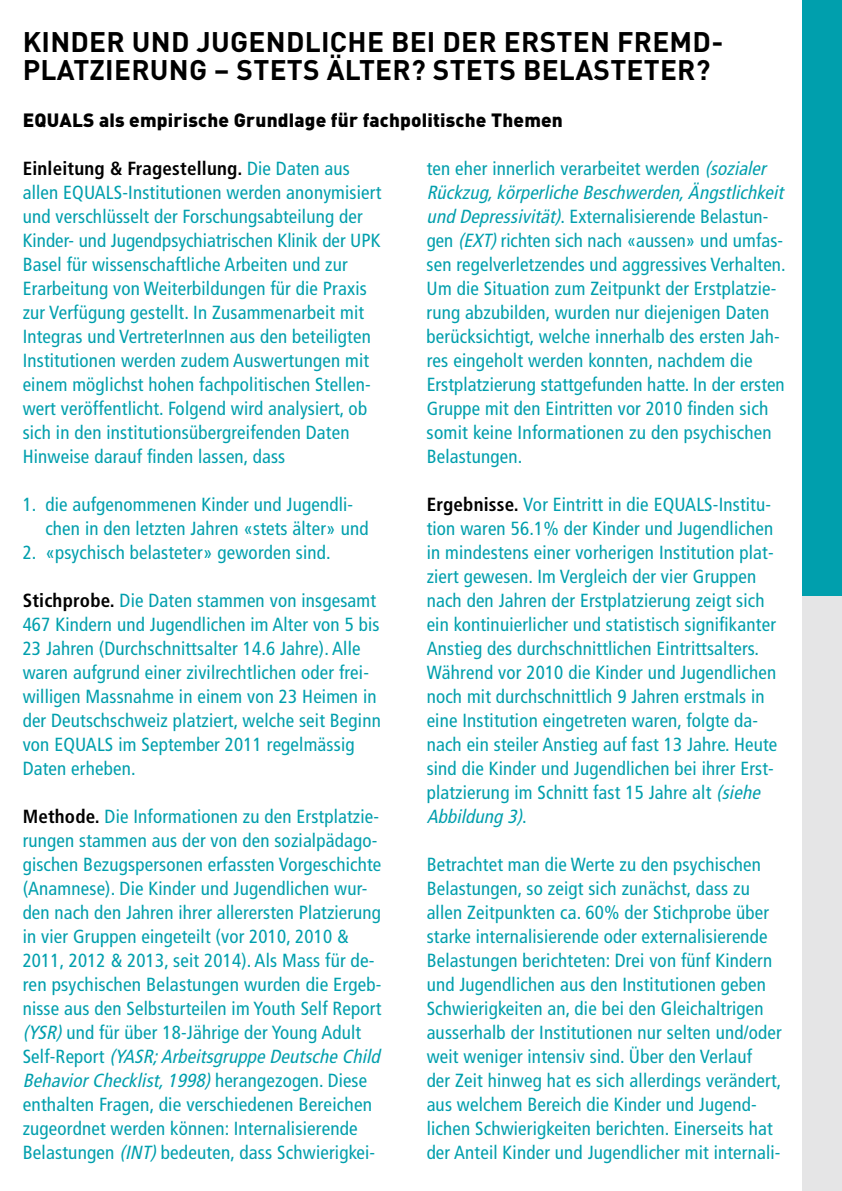
<style>
.page{position:relative;width:842px;height:1191px;background:#fff}
.page>*{position:absolute;margin:0;border:0;box-sizing:border-box;transform-origin:0 0}
.t1{font:700 28px/28px "DIN";letter-spacing:.01em;color:#000}
.t2{font:condensed 19px/24px "Frutiger";letter-spacing:.01em;color:#009fad}
.t3{font:900 19px "DIN";letter-spacing:.01em;color:#000}
.s1{font-weight:700;color:#000}
.s2{font-style:italic}
</style>
<div class="page">
<div style="left:802px;top:595px;width:40px;height:596px;background:#e5e5e6"></div>
<div style="left:802px;top:0;width:40px;height:595px;background:#009fad"></div>
<h1 class="t1" style="left:23px;top:26px;width:702px">KINDER UND JUGENDLICHE BEI DER ERSTEN FREMD-<br>PLATZIERUNG – STETS ÄLTER? STETS BELASTETER?</h1>
<p class="t3" style="left:23px;top:107px;width:542px">EQUALS als empirische Grundlage für fachpolitische Themen</p>
<p class="t2" style="left:23px;top:157px;width:360px"><span class="s1">Einleitung &amp; Fragestellung.</span> Die Daten aus allen EQUALS-Institutionen werden anonymisiert und verschlüsselt der Forschungsabteilung der Kinder- und Jugendpsychiatrischen Klinik der UPK Basel für wissenschaftliche Arbeiten und zur Erarbeitung von Weiterbildungen für die Praxis zur Verfügung gestellt. In Zusammenarbeit mit Integras und VertreterInnen aus den beteiligten Institutionen werden zudem Auswertungen mit einem möglichst hohen fachpolitischen Stellen&shy;wert veröffentlicht. Folgend wird analysiert, ob sich in den institutionsübergreifenden Daten Hinweise darauf finden lassen, dass</p>
<p class="t2" style="left:45px;top:492px;width:325px;text-indent:-23px">1. die aufgenommenen Kinder und Jugendli&shy;chen in den letzten Jahren «stets älter» und</p>
<p class="t2" style="left:23px;top:540px;width:310px">2. «psychisch belasteter» geworden sind.</p>
<p class="t2" style="left:23px;top:588px;width:360px"><span class="s1">Stichprobe.</span> Die Daten stammen von insgesamt 467 Kindern und Jugendlichen im Alter von 5 bis 23 Jahren (Durchschnittsalter 14.6 Jahre). Alle waren aufgrund einer zivilrechtlichen oder frei&shy;willigen Massnahme in einem von 23 Heimen in der Deutschschweiz platziert, welche seit Beginn von EQUALS im September 2011 regelmässig Daten erheben.</p>
<p class="t2" style="left:23px;top:804px;width:363px"><span class="s1">Methode.</span> Die Informationen zu den Erstplatzie&shy;rungen stammen aus der von den sozialpädago&shy;gischen Bezugspersonen erfassten Vorgeschichte (Anamnese). Die Kinder und Jugendlichen wur&shy;den nach den Jahren ihrer allerersten Platzierung in vier Gruppen eingeteilt (vor 2010, 2010 &amp; 2011, 2012 &amp; 2013, seit 2014). Als Mass für de&shy;ren psychischen Belastungen wurden die Ergeb&shy;nisse aus den Selbsturteilen im Youth Self Report <span class="s2">(YSR)</span>und für über 18-Jährige der Young Adult<br>S e l f - R e p o r t <span class="s2">(YASR;Arbeitsgruppe Deutsche Child BehaviorChecklist,1998)</span>h e r a n g e z o g e n . D i e s e enthalten Fragen, die verschiedenen Bereichen zugeordnet werden können: Internalisierende Belastungen <span class="s2">(INT)</span>bedeuten, dass Schwierigkei-</p>
<p class="t2" style="left:427px;top:157px;width:363px">ten eher innerlich verarbeitet werden <span class="s2">(sozialer Rückzug,körperliche Beschwerden,Ängstlichkeit und Depressivität)</span>. Externalisierende Belastun&shy;gen <span class="s2">(EXT)</span>richten sich nach «aussen» und umfas&shy;sen regelverletzendes und aggressives Verhalten.<br>Um die Situation zum Zeitpunkt der Erstplatzie&shy;rung abzubilden, wurden nur diejenigen Daten berücksichtigt, welche innerhalb des ersten Jah&shy;res eingeholt werden konnten, nachdem die Erstplatzierung stattgefunden hatte. In der ersten Gruppe mit den Eintritten vor 2010 finden sich somit keine Informationen zu den psychischen Belastungen.</p>
<p class="t2" style="left:427px;top:493px;width:352px"><span class="s1">Ergebnisse.</span> Vor Eintritt in die EQUALS-Institu&shy;tion waren 56.1% der Kinder und Jugendlichen in mindestens einer vorherigen Institution plat&shy;ziert gewesen. Im Vergleich der vier Gruppen nach den Jahren der Erstplatzierung zeigt sich ein kontinuierlicher und statistisch signifikanter Anstieg des durchschnittlichen Eintrittsalters.<br>Während vor 2010 die Kinder und Jugendlichen noch mit durchschnittlich 9 Jahren erstmals in eine Institution eingetreten waren, folgte da&shy;nach ein steiler Anstieg auf fast 13 Jahre. Heute sind die Kinder und Jugendlichen bei ihrer Erst&shy;platzierung im Schnitt fast 15 Jahre alt <span class="s2">(siehe Abbildung 3)</span>.</p>
<p class="t2" style="left:427px;top:853px;width:357px">Betrachtet man die Werte zu den psychischen Belastungen, so zeigt sich zunächst, dass zu allen Zeitpunkten ca. 60% der Stichprobe über starke internalisierende oder externalisierende Belastungen berichteten: Drei von fünf Kindern und Jugendlichen aus den Institutionen geben Schwierigkeiten an, die bei den Gleichaltrigen ausserhalb der Institutionen nur selten und/oder weit weniger intensiv sind. Über den Verlauf<br>der Zeit hinweg hat es sich allerdings verändert, aus welchem Bereich die Kinder und Jugend&shy;lichen Schwierigkeiten berichten. Einerseits hat der Anteil Kinder und Jugendlicher mit internali-</p>
</div>
